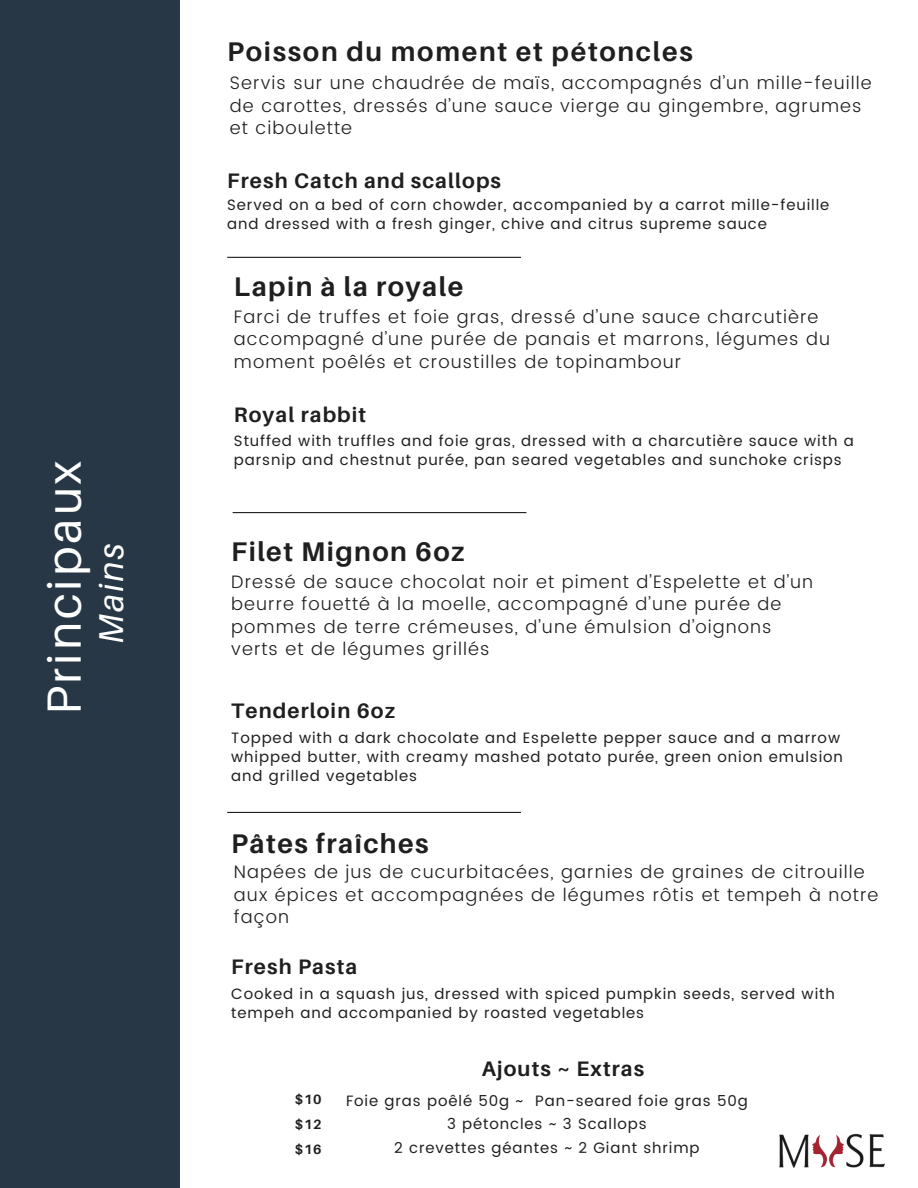
<style>
.page{position:relative;width:918px;height:1188px;background:#fff}
.page>*{position:absolute;margin:0;border:0;box-sizing:border-box;transform-origin:0 0}
.t1{font:48px "Aileron";letter-spacing:.065em;color:#fff}
.t2{font:italic 34.5px "Aileron";letter-spacing:.065em;color:#fff}
.t3{font:700 27px "Aileron";letter-spacing:.055em;color:#201f1f}
.t4{font:700 21px "Aileron";letter-spacing:.055em;color:#201f1f}
.t5{font:300 18px/22.5px "Poppins";letter-spacing:.06em;color:#201f1f}
.t6{font:15px/19.2px "Poppins";letter-spacing:.06em;color:#201f1f}
.t7{font:700 13.5px/24.8px "Aileron";color:#201f1f;text-align:justify}
</style>
<div class="page">
<hr style="left:227px;top:257px;width:294px;height:1px;background:#201f1f">
<hr style="left:233px;top:512px;width:293px;height:1px;background:#201f1f">
<hr style="left:227px;top:812px;width:294px;height:1px;background:#201f1f">
<div style="left:0;top:0;width:180px;height:1188px;background:#273745"></div>
<img style="left:779px;top:1133px;width:106px;height:35px">
<p class="t1" style="left:34px;top:715px;width:257px;rotate:-90deg">Principaux</p>
<h4 class="t2" style="left:90px;top:644px;width:102px;rotate:-90deg">Mains</h4>
<h5 class="t3" style="left:227px;top:35px;width:467px">Poisson du moment et pétoncles</h5>
<h1 class="t5" style="left:230px;top:72px;width:643px">Servis sur une chaudrée de maïs, accompagnés d’un mille-feuille de carottes, dressés d’une sauce vierge au gingembre, agrumes et ciboulette</h1>
<h2 class="t4" style="left:227px;top:168px;width:275px">Fresh Catch and scallops</h2>
<h3 class="t6" style="left:227px;top:195px;width:604px">Served on a bed of corn chowder, accompanied by a carrot mille-feuille and dressed with a fresh ginger, chive and citrus supreme sauce</h3>
<h5 class="t3" style="left:234px;top:270px;width:231px">Lapin à la royale</h5>
<h4 class="t5" style="left:234px;top:305px;width:598px">Farci de truffes et foie gras, dressé d’une sauce charcutière accompagné d’une purée de panais et marrons, légumes du moment poêlés et croustilles de topinambour</h4>
<p class="t4" style="left:234px;top:402px;width:134px">Royal rabbit</p>
<h3 class="t6" style="left:234px;top:431px;width:621px">Stuffed with truffles and foie gras, dressed with a charcutière sauce with a parsnip and chestnut purée, pan seared vegetables and sunchoke crisps</h3>
<h5 class="t3" style="left:231px;top:534px;width:235px">Filet Mignon 6oz</h5>
<h5 class="t5" style="left:231px;top:570px;width:583px">Dressé de sauce chocolat noir et piment d’Espelette et d’un beurre fouetté à la moelle, accompagné d’une purée de pommes de terre crémeuses, d’une émulsion d’oignons verts et de légumes grillés</h5>
<h4 class="t4" style="left:231px;top:698px;width:165px">Tenderloin 6oz</h4>
<h4 class="t6" style="left:231px;top:728px;width:613px">Topped with a dark chocolate and Espelette pepper sauce and a marrow whipped butter, with creamy mashed potato purée, green onion emulsion and grilled vegetables</h4>
<p class="t3" style="left:231px;top:827px;width:199px">Pâtes fraîches</p>
<p class="t5" style="left:234px;top:861px;width:646px">Napées de jus de cucurbitacées, garnies de graines de citrouille aux épices et accompagnées de légumes rôtis et tempeh à notre façon</p>
<h3 class="t4" style="left:231px;top:954px;width:127px">Fresh Pasta</h3>
<h3 class="t6" style="left:231px;top:984px;width:605px">Cooked in a squash jus, dressed with spiced pumpkin seeds, served with tempeh and accompanied by roasted vegetables</h3>
<p class="t7" style="left:295px;top:1087px;width:28px">$10 $12 $16</p>
<h4 class="t4" style="left:482px;top:1056px;width:164px">Ajouts ~ Extras</h4>
<h6 class="t6" style="left:346px;top:1091px;width:403px">Foie gras poêlé 50g ~ Pan-seared foie gras 50g</h6>
<p class="t6" style="left:447px;top:1114px;width:201px">3 pétoncles ~ 3 Scallops</p>
<p class="t6" style="left:394px;top:1138px;width:307px">2 crevettes géantes ~ 2 Giant shrimp</p>
</div>
